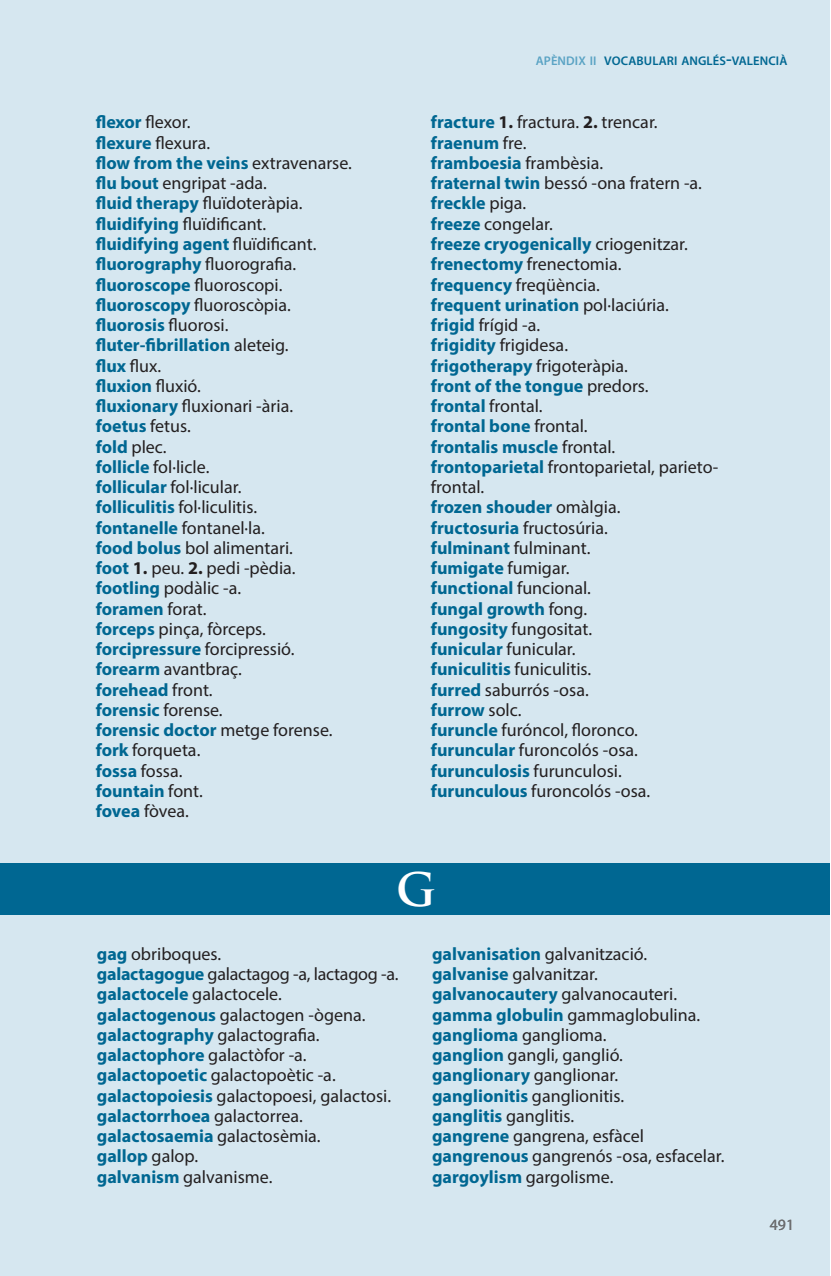
<style>
.page{position:relative;width:831px;height:1276px;background:#fff}
.page>*{position:absolute;margin:0;border:0;box-sizing:border-box;transform-origin:0 0}
.t1{font:700 45px "Trajan Pro";color:#fff}
.t2{font:18px/20.2px "Myriad Pro";color:#231f20}
.t3{font:15.75px "Myriad Pro";color:#6d6e70}
.t4{font:600 12.6px "Myriad Pro";letter-spacing:.005em;color:#006792}
.s1{color:#5aa3c4}
.s2{font-size:18px}
.s3{font-weight:700;color:#006792}
.s4{font-weight:700}
</style>
<div class="page">
<div style="left:0;top:0;width:829px;height:1276px;background:#d6e7f0"></div>
<div style="left:0;top:863px;width:829px;height:51px;background:#006792"></div>
<p class="t4" style="left:535px;top:53px;width:253px"><span class="s1">APÈNDIX II</span> VOCABULARI ANGLÉS<span class="s2">-</span>VALENCIÀ</p>
<p class="t2" style="left:96px;top:113px;width:257px"><span class="s3">flexor</span> flexor.<br><span class="s3">flexure</span> flexura.<br><span class="s3">flow from the veins</span> extravenarse. <span class="s3">flu bout</span> engripat -ada.<br><span class="s3">fluid therapy</span> fluïdoteràpia. <span class="s3">fluidifying</span> fluïdificant. <span class="s3">fluidifying agent</span> fluïdificant. <span class="s3">fluorography</span> fluorografia. <span class="s3">fluoroscope</span> fluoroscopi. <span class="s3">fluoroscopy</span> fluoroscòpia. <span class="s3">fluorosis</span> fluorosi. <span class="s3">fluter-fibrillation</span> aleteig.<br><span class="s3">flux</span> flux.<br><span class="s3">fluxion</span> fluxió.<br><span class="s3">fluxionary</span> fluxionari -ària.<br><span class="s3">foetus</span> fetus.<br><span class="s3">fold</span> plec.<br><span class="s3">follicle</span> fol·licle.<br><span class="s3">follicular</span> fol·licular.<br><span class="s3">folliculitis</span> fol·liculitis.<br><span class="s3">fontanelle</span> fontanel·la.<br><span class="s3">food bolus</span> bol alimentari.<br><span class="s3">foot</span> <span class="s4">1.</span> peu. <span class="s4">2.</span> pedi -pèdia. <span class="s3">footling</span> podàlic -a.<br><span class="s3">foramen</span> forat.<br><span class="s3">forceps</span> pinça, fòrceps. <span class="s3">forcipressure</span> forcipressió. <span class="s3">forearm</span> avantbraç.<br><span class="s3">forehead</span> front.<br><span class="s3">forensic</span> forense.<br><span class="s3">forensic doctor</span> metge forense. <span class="s3">fork</span> forqueta.<br><span class="s3">fossa</span> fossa.<br><span class="s3">fountain</span> font.<br><span class="s3">fovea</span> fòvea.</p>
<p class="t2" style="left:431px;top:113px;width:289px"><span class="s3">fracture</span> <span class="s4">1.</span> fractura. <span class="s4">2.</span> trencar. <span class="s3">fraenum</span> fre.<br><span class="s3">framboesia</span> frambèsia.<br><span class="s3">fraternal twin</span> bessó -ona fratern -a. <span class="s3">freckle</span> piga.<br><span class="s3">freeze</span> congelar.<br><span class="s3">freeze cryogenically</span> criogenitzar. <span class="s3">frenectomy</span> frenectomia.<br><span class="s3">frequency</span> freqüència.<br><span class="s3">frequent urination</span> pol·laciúria.<br><span class="s3">frigid</span> frígid -a.<br><span class="s3">frigidity</span> frigidesa.<br><span class="s3">frigotherapy</span> frigoteràpia.<br><span class="s3">front of the tongue</span> predors.<br><span class="s3">frontal</span> frontal.<br><span class="s3">frontal bone</span> frontal.<br><span class="s3">frontalis muscle</span> frontal. <span class="s3">frontoparietal</span> frontoparietal, parieto&shy;frontal.<br><span class="s3">frozen shouder</span> omàlgia.<br><span class="s3">fructosuria</span> fructosúria.<br><span class="s3">fulminant</span> fulminant.<br><span class="s3">fumigate</span> fumigar.<br><span class="s3">functional</span> funcional.<br><span class="s3">fungal growth</span> fong.<br><span class="s3">fungosity</span> fungositat.<br><span class="s3">funicular</span> funicular.<br><span class="s3">funiculitis</span> funiculitis.<br><span class="s3">furred</span> saburrós -osa.<br><span class="s3">furrow</span> solc.<br><span class="s3">furuncle</span> furóncol, floronco. <span class="s3">furuncular</span> furoncolós -osa. <span class="s3">furunculosis</span> furunculosi. <span class="s3">furunculous</span> furoncolós -osa.</p>
<h1 class="t1" style="left:396px;top:864px;width:41px">G</h1>
<p class="t2" style="left:97px;top:945px;width:303px"><span class="s3">gag</span> obriboques.<br><span class="s3">galactagogue</span> galactagog -a, lactagog -a. <span class="s3">galactocele</span> galactocele. <span class="s3">galactogenous</span> galactogen -ògena. <span class="s3">galactography</span> galactografia. <span class="s3">galactophore</span> galactòfor -a. <span class="s3">galactopoetic</span> galactopoètic -a. <span class="s3">galactopoiesis</span> galactopoesi, galactosi. <span class="s3">galactorrhoea</span> galactorrea. <span class="s3">galactosaemia</span> galactosèmia.<br><span class="s3">gallop</span> galop.<br><span class="s3">galvanism</span> galvanisme.</p>
<p class="t2" style="left:432px;top:945px;width:294px"><span class="s3">galvanisation</span> galvanització. <span class="s3">galvanise</span> galvanitzar. <span class="s3">galvanocautery</span> galvanocauteri. <span class="s3">gamma globulin</span> gammaglobulina. <span class="s3">ganglioma</span> ganglioma.<br><span class="s3">ganglion</span> gangli, ganglió. <span class="s3">ganglionary</span> ganglionar.<br><span class="s3">ganglionitis</span> ganglionitis.<br><span class="s3">ganglitis</span> ganglitis.<br><span class="s3">gangrene</span> gangrena, esfàcel <span class="s3">gangrenous</span> gangrenós -osa, esfacelar. <span class="s3">gargoylism</span> gargolisme.</p>
<p class="t3" style="left:769px;top:1218px;width:26px">491</p>
</div>
